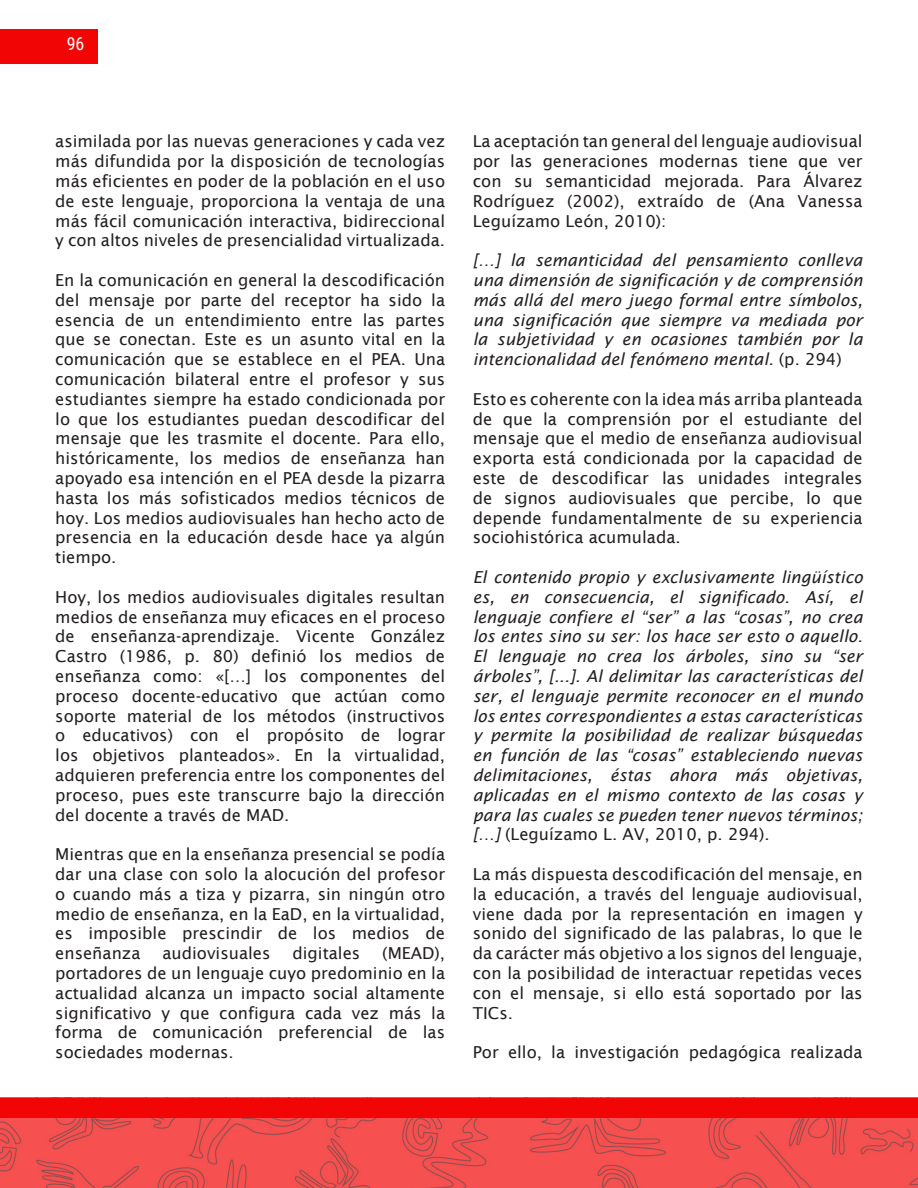
<style>
.page{position:relative;width:918px;height:1188px;background:#fff}
.page>*{position:absolute;margin:0;border:0;box-sizing:border-box;transform-origin:0 0}
.t1{font:18px "Roboto Condensed";color:#fff}
.Textos_11_pt__justif{font:16.5px/19.8px "Lucida Sans";color:#231f20;text-align:justify}
.Textos_11_pt__justif-2{font:italic 16.5px/19.8px "Lucida Sans";color:#231f20;text-align:justify}
.s1{font-style:normal}
</style>
<div class="page">
<img style="left:0;top:1118px;width:918px;height:70px">
<div style="left:0;top:1098px;width:918px;height:20px;background:#f10505"></div>
<div style="left:0;top:30px;width:98px;height:34px;background:#f10505"></div>
<p class="t1" style="left:67px;top:31px;width:19px">96</p>
<p class="Textos_11_pt__justif" style="left:55px;top:132px;width:391px">asimilada por las nuevas generaciones y cada vez más difundida por la disposición de tecnologías más eficientes en poder de la población en el uso de este lenguaje, proporciona la ventaja de una más fácil comunicación interactiva, bidireccional y con altos niveles de presencialidad virtualizada.</p>
<p class="Textos_11_pt__justif" style="left:55px;top:270px;width:391px">En la comunicación en general la descodificación del mensaje por parte del receptor ha sido la esencia de un entendimiento entre las partes que se conectan. Este es un asunto vital en la comunicación que se establece en el PEA. Una comunicación bilateral entre el profesor y sus estudiantes siempre ha estado condicionada por lo que los estudiantes puedan descodificar del mensaje que les trasmite el docente. Para ello, históricamente, los medios de enseñanza han apoyado esa intención en el PEA desde la pizarra hasta los más sofisticados medios técnicos de hoy. Los medios audiovisuales han hecho acto de presencia en la educación desde hace ya algún tiempo.</p>
<p class="Textos_11_pt__justif" style="left:55px;top:587px;width:391px">Hoy, los medios audiovisuales digitales resultan medios de enseñanza muy eficaces en el proceso de enseñanza-aprendizaje. Vicente González Castro (1986, p. 80) definió los medios de enseñanza como: «[…] los componentes del proceso docente-educativo que actúan como soporte material de los métodos (instructivos o educativos) con el propósito de lograr los objetivos planteados». En la virtualidad, adquieren preferencia entre los componentes del proceso, pues este transcurre bajo la dirección del docente a través de MAD.</p>
<p class="Textos_11_pt__justif" style="left:55px;top:844px;width:391px">Mientras que en la enseñanza presencial se podía dar una clase con solo la alocución del profesor o cuando más a tiza y pizarra, sin ningún otro medio de enseñanza, en la EaD, en la virtualidad, es imposible prescindir de los medios de enseñanza</p>
<p class="Textos_11_pt__justif" style="left:55px;top:943px;width:391px;text-indent:327px">(MEAD), portadores de un lenguaje cuyo predominio en la actualidad alcanza un impacto social altamente significativo y que configura cada vez más la forma de comunicación preferencial de las sociedades modernas.</p>
<p class="Textos_11_pt__justif" style="left:162px;top:943px;width:110px">audiovisuales</p>
<p class="Textos_11_pt__justif" style="left:292px;top:943px;width:69px">digitales</p>
<p class="Textos_11_pt__justif" style="left:473px;top:132px;width:391px">La aceptación tan general del lenguaje audiovisual por las generaciones modernas tiene que ver con su semanticidad mejorada. Para Álvarez Rodríguez (2002), extraído de (Ana Vanessa Leguízamo León, 2010):</p>
<p class="Textos_11_pt__justif-2" style="left:473px;top:250px;width:391px">[…] la semanticidad del pensamiento conlleva una dimensión de significación y de comprensión más allá del mero juego formal entre símbolos, una significación que siempre va mediada por la subjetividad y en ocasiones también por la intencionalidad del fenómeno mental. <span class="s1">(p. 294)</span></p>
<p class="Textos_11_pt__justif" style="left:473px;top:389px;width:391px">Esto es coherente con la idea más arriba planteada de que la comprensión por el estudiante del mensaje que el medio de enseñanza audiovisual exporta está condicionada por la capacidad de este de descodificar las unidades integrales de signos audiovisuales que percibe, lo que depende fundamentalmente de su experiencia sociohistórica acumulada.</p>
<p class="Textos_11_pt__justif-2" style="left:473px;top:567px;width:391px">El contenido propio y exclusivamente lingüístico es, en consecuencia, el significado. Así, el lenguaje confiere el “ser” a las “cosas”, no crea los entes sino su ser: los hace ser esto o aquello.<br>El lenguaje no crea los árboles, sino su “ser árboles”, [...]. Al delimitar las características del ser, el lenguaje permite reconocer en el mundo los entes correspondientes a estas características y permite la posibilidad de realizar búsquedas en función de las “cosas” estableciendo nuevas delimitaciones, éstas ahora más objetivas, aplicadas en el mismo contexto de las cosas y para las cuales se pueden tener nuevos términos; […] <span class="s1">(Leguízamo L. AV, 2010, p. 294).</span></p>
<p class="Textos_11_pt__justif" style="left:473px;top:864px;width:391px">La más dispuesta descodificación del mensaje, en la educación, a través del lenguaje audiovisual, viene dada por la representación en imagen y sonido del significado de las palabras, lo que le da carácter más objetivo a los signos del lenguaje, con la posibilidad de interactuar repetidas veces con el mensaje, si ello está soportado por las TICs.</p>
<p class="Textos_11_pt__justif" style="left:473px;top:1042px;width:391px">Por ello, la investigación pedagógica realizada</p>
</div>
